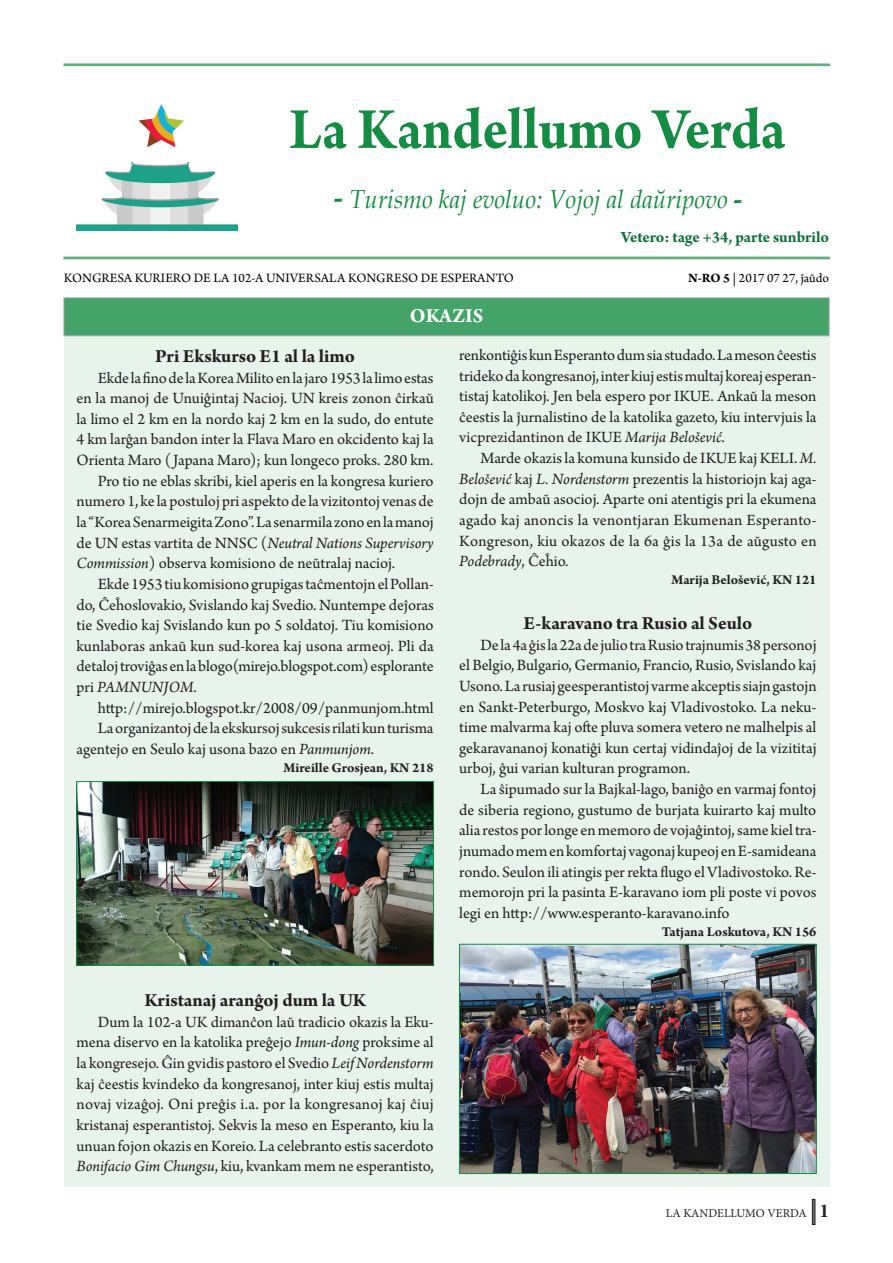
<style>
.page{position:relative;width:893px;height:1263px;background:#fff}
.page>*{position:absolute;margin:0;border:0;box-sizing:border-box;transform-origin:0 0}
.t1{font:700 61.8px "Arno Pro";letter-spacing:-.005em;color:#158c44;scale:.92 1}
.t2{font:italic 26.25px "Book Antiqua";color:#158c44;scale:.92 1}
.t3{font:700 21px "Arno Pro";color:#fff}
.t4{font:700 19.5px "Arno Pro";letter-spacing:-.005em;color:#231f20}
.t5{font:16.5px/20.7px "Arno Pro";color:#231f20;text-align:justify}
.t6{font:italic 16.5px "Arno Pro";color:#231f20}
.t7{font:700 16.5px "Arno Pro";letter-spacing:-.005em;color:#0f7039}
.t8{font:700 14.25px "Arno Pro";color:#231f20}
.t9{font:13.5px "Arno Pro";color:#000}
.t10{font:12px "Minion Pro";color:#231f20}
.s1{font-family:"Arno Pro";font-weight:700;font-style:normal;font-size:37.5px}
.s2{font-weight:700;font-style:normal}
.s3{font-weight:700}
.s4{font-style:italic}
.s5{font-style:normal}
.s6{font-weight:700;font-size:19.5px}
</style>
<div class="page">
<div style="left:812px;top:1199px;width:3px;height:26px;border:1px solid #231f20"></div>
<div style="left:64px;top:336px;width:765px;height:850px;background:#e8f3ec"></div>
<div style="left:64px;top:298px;width:765px;height:38px;background:#43a369;border:1px solid #939598"></div>
<img style="left:76px;top:104px;width:161px;height:127px">
<img style="left:461px;top:946px;width:353px;height:226px">
<div style="left:459px;top:944px;width:357px;height:230px;border:1px solid #158c44"></div>
<img style="left:78px;top:783px;width:354px;height:180px">
<div style="left:76px;top:781px;width:358px;height:184px;border:1px solid #158c44"></div>
<h1 class="t1" style="left:289px;top:93px;width:541px">La Kandellumo Verda</h1>
<h2 class="t2" style="left:333px;top:181px;width:446px"><span class="s1">-</span> Turismo kaj evoluo: Vojoj al daŭripovo <span class="s2">-</span></h2>
<p class="t7" style="left:621px;top:227px;width:210px">Vetero: tage +34, parte sunbrilo</p>
<p class="t9" style="left:688px;top:270px;width:143px"><span class="s3">N-RO 5</span> | 2017 07 27, ĵaŭdo</p>
<p class="t9" style="left:64px;top:270px;width:452px">KONGRESA KURIERO DE LA 102-A UNIVERSALA KONGRESO DE ESPERANTO</p>
<p class="t3" style="left:410px;top:303px;width:75px">OKAZIS</p>
<p class="t5" style="left:459px;top:345px;width:359px">renkontiĝis kun Esperanto dum sia studado. La meson ĉeestis trideko da kongresanoj, inter kiuj estis multaj koreaj esperan&shy;tistaj katolikoj. Jen bela espero por IKUE. Ankaŭ la meson ĉeestis la ĵurnalistino de la katolika gazeto, kiu intervjuis la vicprezidantinon de IKUE <span class="s4">Marija Belošević</span>.</p>
<p class="t5" style="left:459px;top:449px;width:359px;text-indent:21px">Marde okazis la komuna kunsido de IKUE kaj KELI. <span class="s4">M.<br>Belošević</span> kaj <span class="s4">L. Nordenstorm</span> prezentis la historiojn kaj aga&shy;dojn de ambaŭ asocioj. Aparte oni atentigis pri la ekumena agado kaj anoncis la venontjaran Ekumenan Esperanto-Kongreson, kiu okazos de la 6a ĝis la 13a de aŭgusto en <span class="s4">Podebrady</span>, Ĉeĥio.</p>
<p class="t8" style="left:671px;top:571px;width:147px">Marija Belošević, KN 121</p>
<p class="t4" style="left:523px;top:612px;width:230px">E-karavano tra Rusio al Seulo</p>
<p class="t5" style="left:459px;top:635px;width:359px;text-indent:21px">De la 4a ĝis la 22a de julio tra Rusio trajnumis 38 personoj el Belgio, Bulgario, Germanio, Francio, Rusio, Svislando kaj Usono. La rusiaj geesperantistoj varme akceptis siajn gastojn en Sankt-Peterburgo, Moskvo kaj Vladivostoko. La neku&shy;time malvarma kaj ofte pluva somera vetero ne malhelpis al gekaravananoj konatiĝi kun certaj vidindaĵoj de la vizititaj urboj, ĝui varian kulturan programon.</p>
<p class="t5" style="left:459px;top:780px;width:359px;text-indent:21px">La ŝipumado sur la Bajkal-lago, baniĝo en varmaj fontoj de siberia regiono, gustumo de burjata kuirarto kaj multo alia restos por longe en memoro de vojaĝintoj, same kiel tra&shy;jnumado mem en komfortaj vagonaj kupeoj en E-samideana rondo. Seulon ili atingis per rekta flugo el Vladivostoko. Re&shy;memorojn pri la pasinta E-karavano iom pli poste vi povos legi en http://www.esperanto-karavano.info</p>
<p class="t8" style="left:662px;top:923px;width:156px">Tatjana Loskutova, KN 156</p>
<p class="t4" style="left:155px;top:345px;width:201px">Pri Ekskurso E1 al la limo</p>
<p class="t5" style="left:98px;top:368px;width:337px">Ekde la fino de la Korea Milito en la jaro 1953 la limo estas</p>
<p class="t5" style="left:77px;top:389px;width:359px">en la manoj de Unuiĝintaj Nacioj. UN kreis zonon ĉirkaŭ</p>
<p class="t5" style="left:77px;top:409px;width:359px">la limo el 2 km en la nordo kaj 2 km en la sudo, do entute</p>
<p class="t5" style="left:77px;top:430px;width:359px">4 km larĝan bandon inter la Flava Maro en okcidento kaj la</p>
<p class="t5" style="left:77px;top:451px;width:359px">Orienta Maro ( Japana Maro); kun longeco proks. 280 km.</p>
<p class="t5" style="left:98px;top:471px;width:337px">Pro tio ne eblas skribi, kiel aperis en la kongresa kuriero</p>
<p class="t5" style="left:77px;top:492px;width:359px">numero 1, ke la postuloj pri aspekto de la vizitontoj venas de</p>
<p class="t5" style="left:77px;top:513px;width:359px">la “Korea Senarmeigita Zono”. La senarmila zono en la manoj</p>
<p class="t6" style="left:77px;top:533px;width:359px"><span class="s5">de UN estas vartita de NNSC (</span>Neutral Nations Supervisory</p>
<p class="t5" style="left:77px;top:554px;width:320px"><span class="s4">Commission</span>) observa komisiono de neŭtralaj nacioj.</p>
<p class="t5" style="left:98px;top:574px;width:338px">Ekde 1953 tiu komisiono grupigas taĉmentojn el Pollan-</p>
<p class="t5" style="left:77px;top:595px;width:359px">do, Ĉeĥoslovakio, Svislando kaj Svedio. Nuntempe deĵoras</p>
<p class="t5" style="left:77px;top:616px;width:359px">tie Svedio kaj Svislando kun po 5 soldatoj. Tiu komisiono</p>
<p class="t5" style="left:77px;top:636px;width:359px">kunlaboras ankaŭ kun sud-korea kaj usona armeoj. Pli da</p>
<p class="t5" style="left:77px;top:657px;width:359px">detaloj troviĝas en la blogo(mirejo.blogspot.com) esplorante</p>
<p class="t6" style="left:77px;top:678px;width:122px"><span class="s5">pri</span> PAMNUNJOM<span class="s5">.</span></p>
<p class="t5" style="left:98px;top:698px;width:337px">http://mirejo.blogspot.kr/2008/09/panmunjom.html</p>
<p class="t5" style="left:98px;top:719px;width:337px">La organizantoj de la ekskursoj sukcesis rilati kun turisma</p>
<p class="t5" style="left:77px;top:739px;width:299px">agentejo en Seulo kaj usona bazo en <span class="s4">Panmunjom</span>.</p>
<p class="t8" style="left:284px;top:759px;width:152px">Mireille Grosjean, KN 218</p>
<p class="t4" style="left:144px;top:989px;width:223px">Kristanaj aranĝoj dum la UK</p>
<p class="t5" style="left:77px;top:1012px;width:359px;text-indent:21px">Dum la 102-a UK dimanĉon laŭ tradicio okazis la Eku&shy;mena diservo en la katolika preĝejo <span class="s4">Imun-dong</span> proksime al la kongresejo. Ĝin gvidis pastoro el Svedio <span class="s4">Leif Nordenstorm </span>kaj ĉeestis kvindeko da kongresanoj, inter kiuj estis multaj novaj vizaĝoj. Oni preĝis i.a. por la kongresanoj kaj ĉiuj kristanaj esperantistoj. Sekvis la meso en Esperanto, kiu la unuan fojon okazis en Koreio. La celebranto estis sacerdoto <span class="s4">Bonifacio Gim Chungsu</span>, kiu, kvankam mem ne esperantisto,</p>
<p class="t10" style="left:666px;top:1205px;width:165px">LA KANDELLUMO VERDA <span class="s6">1</span></p>
</div>
